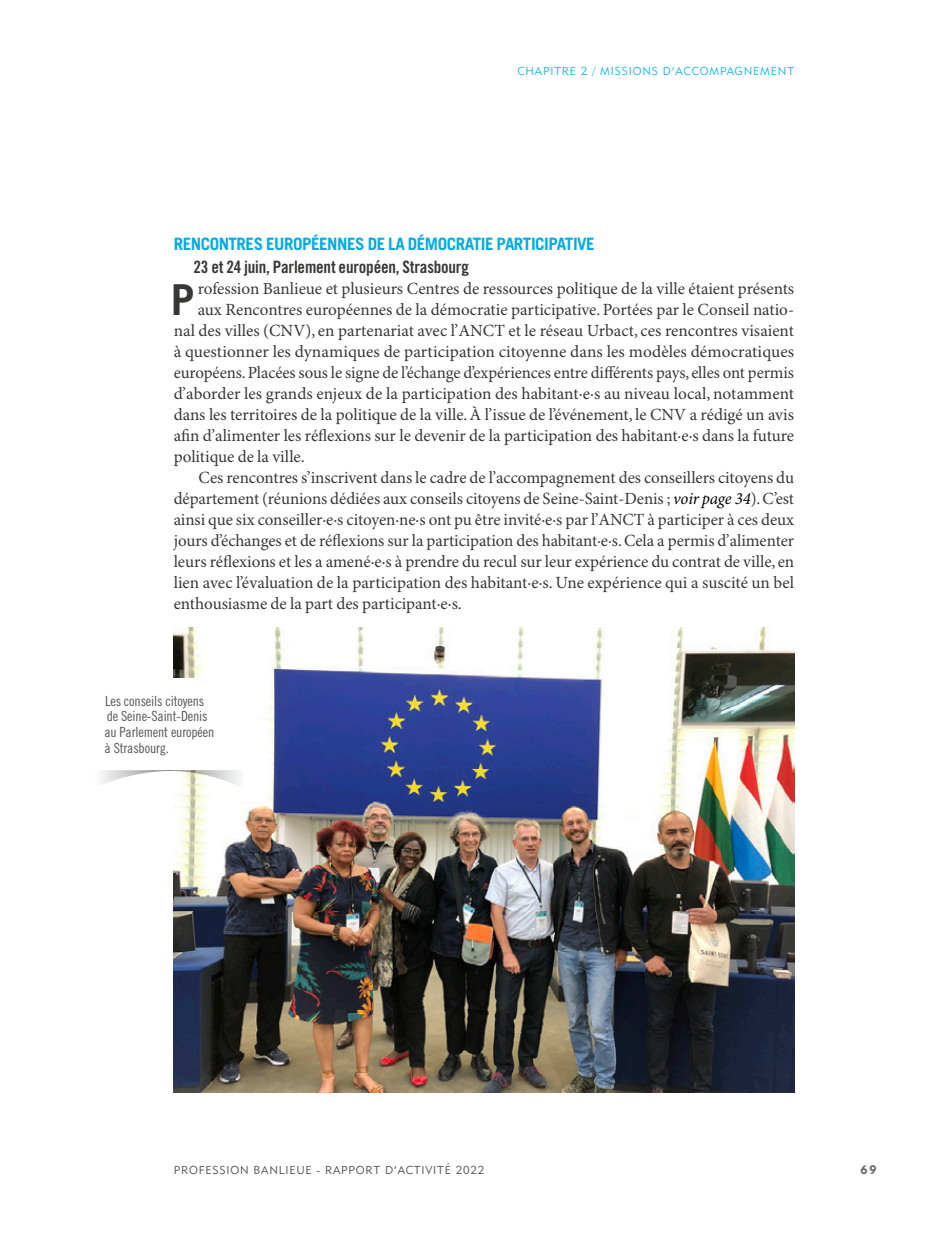
<style>
.page{position:relative;width:943px;height:1241px;background:#fff}
.page>*{position:absolute;margin:0;border:0;box-sizing:border-box;transform-origin:0 0}
.t1{font:700 42.7px "Trade Gothic";color:#373836}
.t2{font:17.15px/21px "Minion Pro";color:#373836;text-align:justify}
.t3{font:700 17.15px "Trade Gothic";letter-spacing:-.03em;color:#00ace7}
.t4{font:17.15px "Trade Gothic Bold Cond Twenty";letter-spacing:-.01em;color:#373836}
.t5{font:14px/15.8px "Trade Gothic Cond Eighteen";letter-spacing:-.01em;color:#555655}
.t6{font:12.25px "Geometric 415 BT Black A";color:#6e7070}
.t7{font:11.38px "Geometric 415 BT Lite A";letter-spacing:.07em;color:#555655}
.Roulette_Haute{font:11.38px "Geometric 415 BT Lite A";letter-spacing:.07em;color:#1dbbec}
.s1{font-style:italic;color:#000}
</style>
<div class="page">
<img style="left:174px;top:627px;width:620px;height:465px">
<div style="left:94px;top:677px;width:159px;height:92px;background:#fff"></div>
<svg style="left:101px;top:770px;width:143px;height:19px"></svg>
<p class="Roulette_Haute" style="left:517px;top:64px;width:278px">CHAPITRE 2 / MISSIONS D’ACCOMPAGNEMENT</p>
<p class="t3" style="left:174px;top:234px;width:422px">RENCONTRES EUROPÉENNES DE LA DÉMOCRATIE PARTICIPATIVE</p>
<p class="t4" style="left:193px;top:256px;width:277px">23 et 24 juin, Parlement européen, Strasbourg</p>
<p class="t1" style="left:171px;top:274px;width:25px">P</p>
<p class="t2" style="left:198px;top:279px;width:598px">rofession Banlieue et plusieurs Centres de ressources politique de la ville étaient présents</p>
<p class="t2" style="left:198px;top:300px;width:598px">aux Rencontres européennes de la démocratie participative. Portées par le Conseil natio-</p>
<p class="t2" style="left:174px;top:321px;width:621px">nal des villes (CNV), en partenariat avec l’ANCT et le réseau Urbact, ces rencontres visaient</p>
<p class="t2" style="left:174px;top:342px;width:622px">à questionner les dynamiques de participation citoyenne dans les modèles démocratiques</p>
<p class="t2" style="left:174px;top:363px;width:622px">européens. Placées sous le signe de l’échange d’expériences entre différents pays, elles ont permis</p>
<p class="t2" style="left:174px;top:384px;width:622px">d’aborder les grands enjeux de la participation des habitant·e·s au niveau local, notamment</p>
<p class="t2" style="left:174px;top:405px;width:621px">dans les territoires de la politique de la ville. À l’issue de l’événement, le CNV a rédigé un avis</p>
<p class="t2" style="left:174px;top:426px;width:622px">afin d’alimenter les réflexions sur le devenir de la participation des habitant·e·s dans la future</p>
<p class="t2" style="left:174px;top:447px;width:132px">politique de la ville.</p>
<p class="t2" style="left:174px;top:468px;width:622px;text-indent:25px">Ces rencontres s’inscrivent dans le cadre de l’accompagnement des conseillers citoyens du département (réunions dédiées aux conseils citoyens de Seine-Saint-Denis ; <span class="s1">voir page 34</span>). C’est ainsi que six conseiller·e·s citoyen·ne·s ont pu être invité·e·s par l’ANCT à participer à ces deux jours d’échanges et de réflexions sur la participation des habitant·e·s. Cela a permis d’alimenter leurs réflexions et les a amené·e·s à prendre du recul sur leur expérience du contrat de ville, en lien avec l’évaluation de la participation des habitant·e·s. Une expérience qui a suscité un bel enthousiasme de la part des participant·e·s.</p>
<p class="t5" style="left:104px;top:692px;width:111px">Les conseils citoyens de Seine-Saint-Denis au Parlement européen à Strasbourg.</p>
<p class="t7" style="left:174px;top:1163px;width:312px">PROFESSION BANLIEUE - RAPPORT D’ACTIVITÉ 2022</p>
<p class="t6" style="left:860px;top:1162px;width:18px">69</p>
</div>
